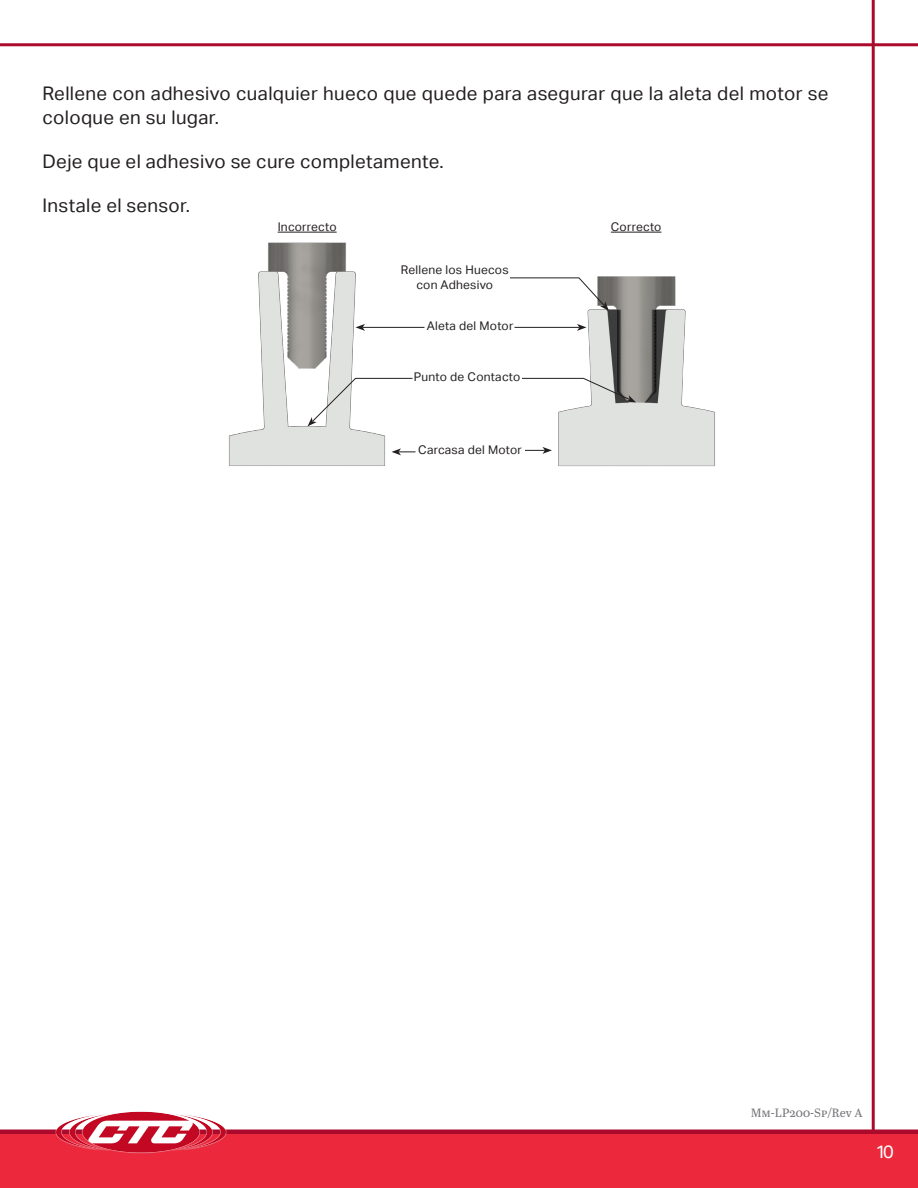
<style>
.page{position:relative;width:918px;height:1188px;background:#fff}
.page>*{position:absolute;margin:0;border:0;box-sizing:border-box;transform-origin:0 0}
.Body{font:18.75px/24px "Aktiv Grotesk";letter-spacing:.02em;color:#231f20}
.t1{font:18px "Aktiv Grotesk";color:#fff}
.Diagram_Text{font:12px/14.4px "Aktiv Grotesk";letter-spacing:.02em;color:#231f20;text-align:center}
.t2{font:12px "Abril Text";color:#76777b}
</style>
<div class="page">
<hr style="left:872px;top:0;width:3px;height:1188px;background:#aa0a2b">
<div style="left:0;top:1134px;width:918px;height:54px;background:#eb283c"></div>
<hr style="left:0;top:1130px;width:918px;height:4px;background:#aa0a2b">
<hr style="left:0;top:43px;width:918px;height:3px;background:#aa0a2b">
<img style="left:531px;top:276px;width:184px;height:191px">
<img style="left:228px;top:231px;width:197px;height:235px">
<hr style="left:611px;top:232px;width:50px;height:1px;background:#231f20">
<hr style="left:278px;top:232px;width:59px;height:1px;background:#231f20">
<svg style="left:392px;top:448px;width:24px;height:7px"></svg>
<svg style="left:525px;top:447px;width:27px;height:7px"></svg>
<svg style="left:308px;top:378px;width:105px;height:48px"></svg>
<svg style="left:522px;top:378px;width:114px;height:24px"></svg>
<hr style="left:363px;top:327px;width:61px;height:1px;background:#231f20">
<svg style="left:356px;top:324px;width:9px;height:7px"></svg>
<hr style="left:514px;top:327px;width:65px;height:1px;background:#231f20">
<svg style="left:577px;top:324px;width:9px;height:7px"></svg>
<svg style="left:510px;top:277px;width:99px;height:34px"></svg>
<img style="left:56px;top:1111px;width:170px;height:43px">
<p class="Body" style="left:43px;top:81px;width:788px">Rellene con adhesivo cualquier hueco que quede para asegurar que la aleta del motor se coloque en su lugar.</p>
<p class="Body" style="left:43px;top:150px;width:400px">Deje que el adhesivo se cure completamente.</p>
<p class="Body" style="left:43px;top:194px;width:147px">Instale el sensor.</p>
<p class="Diagram_Text" style="left:278px;top:220px;width:60px">Incorrecto</p>
<p class="Diagram_Text" style="left:611px;top:220px;width:52px">Correcto</p>
<p class="Diagram_Text" style="left:401px;top:263px;width:109px">Rellene los Huecos con Adhesivo</p>
<p class="Diagram_Text" style="left:427px;top:319px;width:88px">Aleta del Motor</p>
<p class="Diagram_Text" style="left:414px;top:370px;width:108px">Punto de Contacto</p>
<p class="Diagram_Text" style="left:418px;top:443px;width:105px">Carcasa del Motor</p>
<p class="t2" style="left:751px;top:1105px;width:113px">Mm-LP200-Sp/Rev A</p>
<p class="t1" style="left:875px;top:1142px;width:20px">10</p>
</div>
